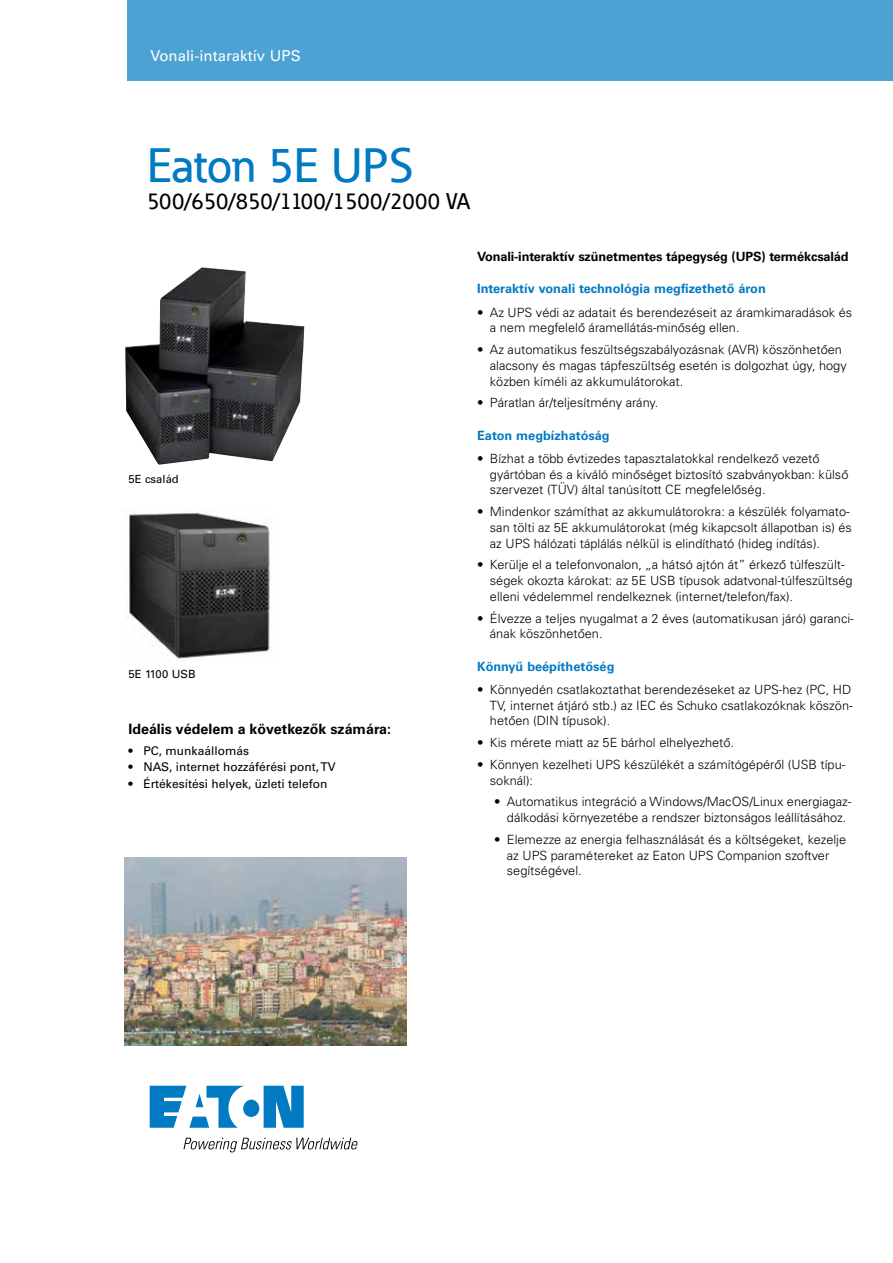
<style>
.page{position:relative;width:893px;height:1263px;background:#fff}
.page>*{position:absolute;margin:0;border:0;box-sizing:border-box;transform-origin:0 0}
.t1{font:500 48px "Eaton";color:#007ac2}
.t2{font:500 22.5px "Eaton";color:#000}
.t3{font:15px "Univers 55 Roman";color:#fff}
.t4{font:700 14.25px "Univers 65";color:#000}
.t5{font:300 12.75px/15.8px "Univers 45";color:#000}
.t6{font:700 12.75px "Univers 65";color:#007ac2}
.t7{font:700 12.75px "Univers 65";letter-spacing:-.01em;color:#000}
.t8{font:12px "Univers 55 Roman";color:#000}
.t9{font:11.25px "Univers 55 Roman";color:#000}
</style>
<div class="page">
<img style="left:125px;top:511px;width:147px;height:148px">
<img style="left:125px;top:857px;width:281px;height:188px">
<img style="left:125px;top:267px;width:179px;height:198px">
<div style="left:127px;top:0;width:766px;height:80px;background:#4da2d4"></div>
<svg style="left:150px;top:1086px;width:154px;height:42px"></svg>
<svg style="left:183px;top:1138px;width:175px;height:14px"></svg>
<p class="t3" style="left:151px;top:46px;width:152px">Vonali-intaraktív UPS</p>
<h1 class="t1" style="left:147px;top:136px;width:267px">Eaton 5E UPS</h1>
<h2 class="t2" style="left:147px;top:187px;width:324px">500/650/850/1100/1500/2000 VA</h2>
<p class="t9" style="left:128px;top:472px;width:52px">5E család</p>
<p class="t9" style="left:128px;top:668px;width:69px">5E 1100 USB</p>
<p class="t4" style="left:128px;top:720px;width:264px">Ideális védelem a következők számára:</p>
<p class="t8" style="left:128px;top:743px;width:122px">• PC, munkaállomás</p>
<p class="t8" style="left:128px;top:760px;width:209px">• NAS, internet hozzáférési pont, TV</p>
<p class="t8" style="left:128px;top:776px;width:200px">• Értékesítési helyek, üzleti telefon</p>
<p class="t7" style="left:477px;top:249px;width:373px">Vonali-interaktív szünetmentes tápegység (UPS) termékcsalád</p>
<p class="t6" style="left:477px;top:281px;width:290px">Interaktív vonali technológia megfizethető áron</p>
<p class="t5" style="left:490px;top:304px;width:364px;text-indent:-13px">• Az UPS védi az adatait és berendezéseit az áramkimaradások és a nem megfelelő áramellátás-minőség ellen.</p>
<p class="t5" style="left:490px;top:342px;width:358px;text-indent:-13px">• Az automatikus feszültségszabályozásnak (AVR) köszönhetően alacsony és magas tápfeszültség esetén is dolgozhat úgy, hogy közben kíméli az akkumulátorokat.</p>
<p class="t5" style="left:477px;top:395px;width:183px">• Páratlan ár/teljesítmény arány.</p>
<p class="t6" style="left:477px;top:428px;width:134px">Eaton megbízhatóság</p>
<p class="t5" style="left:490px;top:450px;width:360px;text-indent:-13px">• Bízhat a több évtizedes tapasztalatokkal rendelkező vezető gyártóban és a kiváló minőséget biztosító szabványokban: külső szervezet (TÜV) által tanúsított CE megfelelőség.</p>
<p class="t5" style="left:490px;top:504px;width:364px;text-indent:-13px">• Mindenkor számíthat az akkumulátorokra: a készülék folyamato&shy;san tölti az 5E akkumulátorokat (még kikapcsolt állapotban is) és az UPS hálózati táplálás nélkül is elindítható (hideg indítás).</p>
<p class="t5" style="left:490px;top:557px;width:364px;text-indent:-13px">• Kerülje el a telefonvonalon, „a hátsó ajtón át” érkező túlfeszült&shy;ségek okozta károkat: az 5E USB típusok adatvonal-túlfeszültség elleni védelemmel rendelkeznek (internet/telefon/fax).</p>
<p class="t5" style="left:490px;top:610px;width:365px;text-indent:-13px">• Élvezze a teljes nyugalmat a 2 éves (automatikusan járó) garanci&shy;ának köszönhetően.</p>
<p class="t6" style="left:477px;top:659px;width:139px">Könnyű beépíthetőség</p>
<p class="t5" style="left:490px;top:681px;width:364px;text-align:justify;text-indent:-13px">• Könnyedén csatlakoztathat berendezéseket az UPS-hez (PC, HD TV, internet átjáró stb.) az IEC és Schuko csatlakozóknak köszön&shy;hetően (DIN típusok).</p>
<p class="t5" style="left:477px;top:735px;width:258px">• Kis mérete miatt az 5E bárhol elhelyezhető.</p>
<p class="t5" style="left:490px;top:756px;width:357px;text-indent:-13px">• Könnyen kezelheti UPS készülékét a számítógépéről (USB típu&shy;soknál):</p>
<p class="t5" style="left:507px;top:794px;width:346px;text-indent:-13px">• Automatikus integráció a Windows/MacOS/Linux energiagaz&shy;dálkodási környezetébe a rendszer biztonságos leállításához.</p>
<p class="t5" style="left:507px;top:831px;width:341px;text-indent:-13px">• Elemezze az energia felhasználását és a költségeket, kezelje az UPS paramétereket az Eaton UPS Companion szoftver segítségével.</p>
</div>
